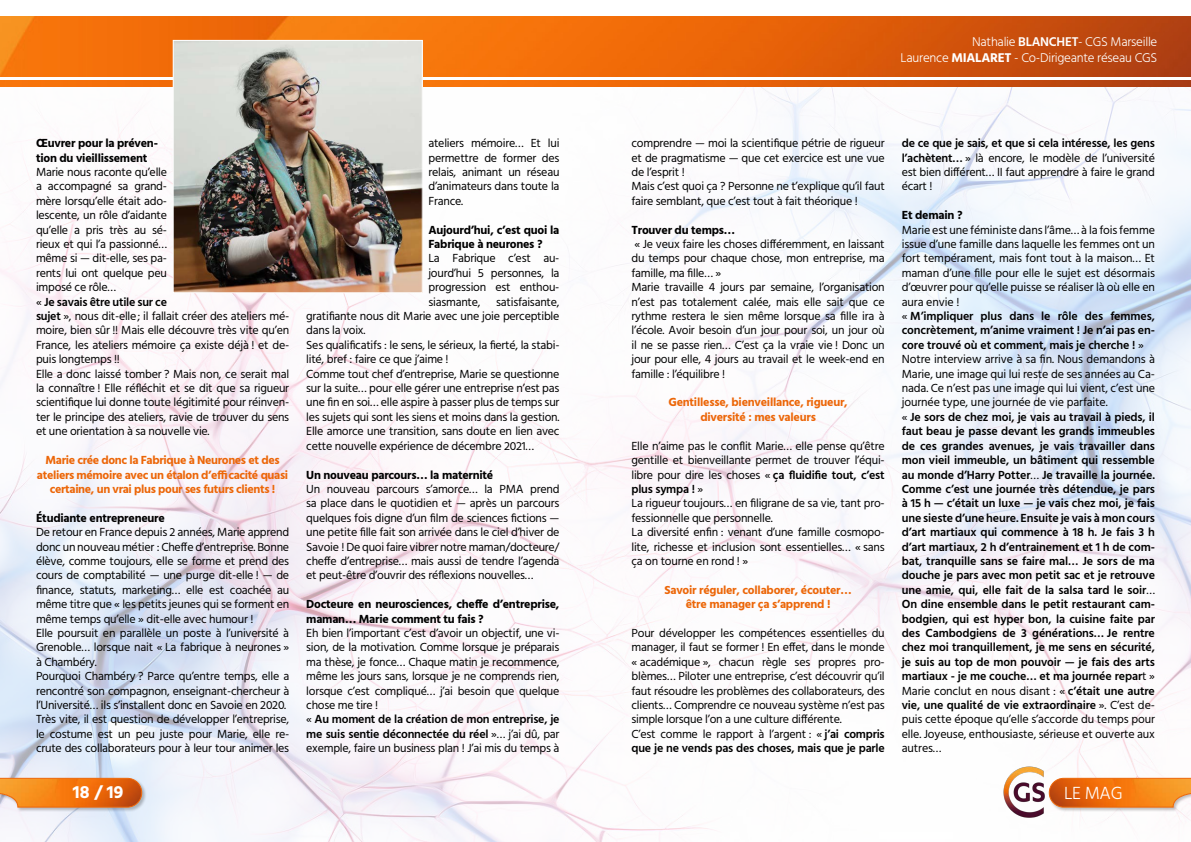
<style>
.page{position:relative;width:1191px;height:842px;background:#fff}
.page>*{position:absolute;margin:0;border:0;box-sizing:border-box;transform-origin:0 0}
.t1{font:700 18px "Hind";color:#fff}
.t2{font:300 18px "Hind";color:#fff}
.t3{font:300 13px/15.6px "Hind";letter-spacing:-.02em;color:#fff;text-align:right}
.t4{font:12px/14.4px "Hind";letter-spacing:-.02em;color:#000}
.t5{font:600 12px/14.4px "Hind";letter-spacing:-.01em;color:#000}
.t6{font:700 12px/14.4px "Hind";letter-spacing:-.03em;color:#ec6608;text-align:center}
.t7{font:700 12px/14.4px "Hind";letter-spacing:-.02em;color:#000}
.s1{font-weight:600}
.s2{font-weight:700}
.s3{font-weight:400}
</style>
<div class="page">
<img style="left:0;top:81px;width:1191px;height:761px">
<div style="left:0;top:777px;width:147px;height:35px;background:#000;opacity:.25"></div>
<svg style="left:0;top:778px;width:142px;height:29px"></svg>
<div style="left:1048px;top:777px;width:143px;height:35px;background:#000;opacity:.25"></div>
<svg style="left:1062px;top:778px;width:129px;height:29px"></svg>
<img style="left:995px;top:758px;width:67px;height:65px">
<img style="left:0;top:16px;width:1191px;height:61px">
<img style="left:175px;top:42px;width:246px;height:249px">
<div style="left:173px;top:40px;width:250px;height:253px;border:1px solid #fff"></div>
<p class="t7" style="left:36px;top:136px;width:123px">Œuvrer pour la préven&shy;tion du vieillissement</p>
<p class="t4" style="left:36px;top:165px;width:255px">Marie nous raconte qu’elle<br>a accompagné sa grand-<br>mère lorsqu’elle était ado-<br>lescente, un rôle d’aidante<br>qu’elle a pris très au sé-<br>rieux et qui l’a passionné…<br>même si — dit-elle, ses pa-<br>rents lui ont quelque peu<br>imposé ce rôle…<br>« <span class="s1">Je savais être utile sur ce<br>sujet</span> », nous dit-elle; il fallait créer des ateliers mé&shy;moire, bien sûr !! Mais elle découvre très vite qu’en France, les ateliers mémoire ça existe déjà ! et de&shy;puis longtemps !!<br>Elle a donc laissé tomber ? Mais non, ce serait mal la connaître ! Elle réfléchit et se dit que sa rigueur scientifique lui donne toute légitimité pour réinven&shy;ter le principe des ateliers, ravie de trouver du sens et une orientation à sa nouvelle vie.</p>
<p class="t6" style="left:37px;top:453px;width:253px">Marie crée donc la Fabrique à Neurones et des ateliers mémoire avec un étalon d’efficacité quasi certaine, un vrai plus pour ses futurs clients !</p>
<p class="t7" style="left:36px;top:510px;width:130px">Étudiante entrepreneure</p>
<p class="t4" style="left:36px;top:525px;width:255px">De retour en France depuis 2 années, Marie apprend donc un nouveau métier : Cheffe d’entreprise. Bonne élève, comme toujours, elle se forme et prend des cours de comptabilité — une purge dit-elle ! — de finance, statuts, marketing… elle est coachée au même titre que « les petits jeunes qui se forment en même temps qu’elle » dit-elle avec humour !<br>Elle poursuit en parallèle un poste à l’université à Grenoble… lorsque nait « La fabrique à neurones » à Chambéry.<br>Pourquoi Chambéry ? Parce qu’entre temps, elle a rencontré son compagnon, enseignant-chercheur à l’Université… ils s’installent donc en Savoie en 2020.<br>Très vite, il est question de développer l’entreprise, le costume est un peu juste pour Marie, elle re&shy;crute des collaborateurs pour à leur tour animer les</p>
<p class="t4" style="left:428px;top:137px;width:132px;text-align:justify">ateliers mémoire… Et lui permettre de former des relais, animant un réseau d’animateurs dans toute la France.</p>
<p class="t7" style="left:428px;top:222px;width:132px">Aujourd’hui, c’est quoi la<br>Fabrique à neurones ?</p>
<p class="t4" style="left:428px;top:252px;width:132px;text-align:justify">La Fabrique c’est au&shy;jourd’hui 5 personnes, la progression est enthou&shy;siasmante,</p>
<p class="t4" style="left:306px;top:295px;width:255px;text-indent:190px">satisfaisante, gratifiante nous dit Marie avec une joie perceptible dans la voix.<br>Ses qualificatifs : le sens, le sérieux, la fierté, la stabi&shy;lité, bref : faire ce que j’aime !<br>Comme tout chef d’entreprise, Marie se questionne sur la suite… pour elle gérer une entreprise n’est pas une fin en soi… elle aspire à passer plus de temps sur les sujets qui sont les siens et moins dans la gestion.<br>Elle amorce une transition, sans doute en lien avec cette nouvelle expérience de décembre 2021…</p>
<p class="t7" style="left:306px;top:467px;width:189px">Un nouveau parcours… la maternité</p>
<p class="t4" style="left:306px;top:482px;width:255px;text-align:justify">Un nouveau parcours s’amorce… la PMA prend sa place dans le quotidien et — après un parcours quelques fois digne d’un film de sciences fictions — une petite fille fait son arrivée dans le ciel d’hiver de Savoie ! De quoi faire vibrer notre maman/docteure/ cheffe d’entreprise… mais aussi de tendre l’agenda et peut-être d’ouvrir des réflexions nouvelles…</p>
<p class="t7" style="left:306px;top:597px;width:255px">Docteure en neurosciences, cheffe d’entreprise, maman… Marie comment tu fais ?</p>
<p class="t4" style="left:306px;top:626px;width:255px">Eh bien l’important c’est d’avoir un objectif, une vi&shy;sion, de la motivation. Comme lorsque je préparais ma thèse, je fonce… Chaque matin je recommence, même les jours sans, lorsque je ne comprends rien, lorsque c’est compliqué… j’ai besoin que quelque chose me tire !<br>« <span class="s1">Au moment de la création de mon entreprise, je me suis sentie déconnectée du réel</span> »… j’ai dû, par exemple, faire un business plan ! J’ai mis du temps à</p>
<p class="t3" style="left:900px;top:35px;width:258px">Nathalie <span class="s1">BLANCHET</span>- CGS Marseille<br>Laurence <span class="s2">MIALARET</span> - Co-Dirigeante réseau CGS</p>
<p class="t4" style="left:631px;top:137px;width:255px">comprendre — moi la scientifique pétrie de rigueur et de pragmatisme — que cet exercice est une vue de l’esprit !<br>Mais c’est quoi ça ? Personne ne t’explique qu’il faut faire semblant, que c’est tout à fait théorique !</p>
<p class="t7" style="left:631px;top:222px;width:105px">Trouver du temps…</p>
<p class="t4" style="left:631px;top:237px;width:255px">« Je veux faire les choses différemment, en laissant du temps pour chaque chose, mon entreprise, ma famille, ma fille… »<br>Marie travaille 4 jours par semaine, l’organisation n’est pas totalement calée, mais elle sait que ce rythme restera le sien même lorsque sa fille ira à l’école. Avoir besoin d’un jour pour soi, un jour où il ne se passe rien… C’est ça la vraie vie ! Donc un jour pour elle, 4 jours au travail et le week-end en famille : l’équilibre !</p>
<p class="t6" style="left:668px;top:395px;width:181px">Gentillesse, bienveillance, rigueur, diversité : mes valeurs</p>
<p class="t4" style="left:631px;top:439px;width:255px">Elle n’aime pas le conflit Marie… elle pense qu’être gentille et bienveillante permet de trouver l’équi&shy;libre pour dire les choses « <span class="s1">ça fluidifie tout, c’est plus sympa !</span> »<br>La rigueur toujours… en filigrane de sa vie, tant pro&shy;fessionnelle que personnelle.<br>La diversité enfin : venant d’une famille cosmopo&shy;lite, richesse et inclusion sont essentielles… « sans ça on tourne en rond ! »</p>
<p class="t6" style="left:664px;top:582px;width:189px">Savoir réguler, collaborer, écouter… être manager ça s’apprend !</p>
<p class="t4" style="left:631px;top:626px;width:255px">Pour développer les compétences essentielles du manager, il faut se former ! En effet, dans le monde « académique », chacun règle ses propres pro&shy;blèmes… Piloter une entreprise, c’est découvrir qu’il faut résoudre les problèmes des collaborateurs, des clients… Comprendre ce nouveau système n’est pas simple lorsque l’on a une culture différente.<br>C’est comme le rapport à l’argent : « <span class="s1">j’ai compris que je ne vends pas des choses, mais que je parle</span></p>
<p class="t4" style="left:901px;top:137px;width:255px;text-align:justify"><span class="s1">de ce que je sais, et que si cela intéresse, les gens l’achètent…</span> » là encore, le modèle de l’université est bien différent… II faut apprendre à faire le grand écart !</p>
<p class="t7" style="left:901px;top:208px;width:62px">Et demain ?</p>
<p class="t5" style="left:901px;top:223px;width:255px"><span class="s3">Marie est une féministe dans l’âme… à la fois femme issue d’une famille dans laquelle les femmes ont un fort tempérament, mais font tout à la maison… Et maman d’une fille pour elle le sujet est désormais d’œuvrer pour qu’elle puisse se réaliser là où elle en aura envie !<br>«</span> M’impliquer plus dans le rôle des femmes, concrètement, m’anime vraiment ! Je n’ai pas en&shy;core trouvé où et comment, mais je cherche ! <span class="s3">» Notre interview arrive à sa fin. Nous demandons à Marie, une image qui lui reste de ses années au Ca&shy;nada. Ce n’est pas une image qui lui vient, c’est une journée type, une journée de vie parfaite.<br>«</span> Je sors de chez moi, je vais au travail à pieds, il faut beau je passe devant les grands immeubles de ces grandes avenues, je vais travailler dans mon vieil immeuble, un bâtiment qui ressemble au monde d’Harry Potter<span class="s3">…</span> Je travaille la journée.<br>Comme c’est une journée très détendue, je pars à 15 h — c’était un luxe — je vais chez moi, je fais une sieste d’une heure. Ensuite je vais à mon cours d’art martiaux qui commence à 18 h. Je fais 3 h d’art martiaux, 2 h d’entrainement et 1 h de com&shy;bat, tranquille sans se faire mal… Je sors de ma douche je pars avec mon petit sac et je retrouve une amie, qui, elle fait de la salsa tard le soir<span class="s3">… </span>On dine ensemble dans le petit restaurant cam&shy;bodgien, qui est hyper bon, la cuisine faite par des Cambodgiens de 3 générations… Je rentre chez moi tranquillement, je me sens en sécurité, je suis au top de mon pouvoir — je fais des arts martiaux - je me couche… et ma journée repar<span class="s3">t » Marie conclut en nous disant : «</span> c’était une autre vie, une qualité de vie extraordinaire <span class="s3">». C’est de&shy;puis cette époque qu’elle s’accorde du temps pour elle. Joyeuse, enthousiaste, sérieuse et ouverte aux autres…</span></p>
<h1 class="t1" style="left:73px;top:781px;width:52px">18 / 19</h1>
<h1 class="t2" style="left:1064px;top:781px;width:60px">LE MAG</h1>
</div>
